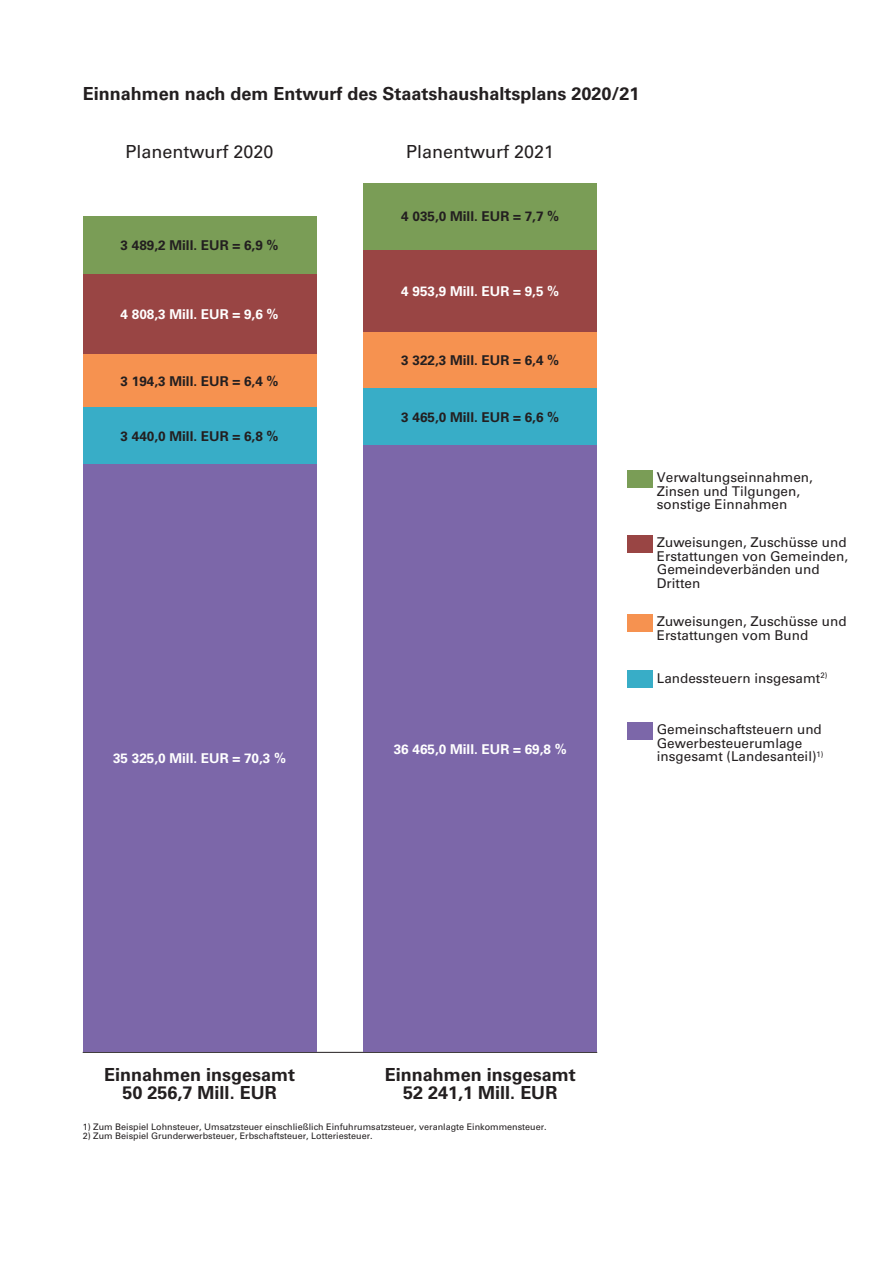
<style>
.page{position:relative;width:893px;height:1263px;background:#fff}
.page>*{position:absolute;margin:0;border:0;box-sizing:border-box;transform-origin:0 0}
.t1{font:700 18px/18px "Univers";color:#231f20;text-align:center}
.t2{font:18px "Univers";color:#231f20}
.t3{font:13.5px/13.5px "Univers";color:#231f20}
.t4{font:700 13.5px "Univers";color:#231f20}
.t5{font:700 13.5px "Univers";color:#fff}
.t6{font:9px "Univers";color:#231f20}
</style>
<div class="page">
<hr style="left:83px;top:1052px;width:514px;height:1px;background:#231f20">
<div style="left:83px;top:216px;width:234px;height:58px;background:#7a9d56"></div>
<div style="left:83px;top:274px;width:234px;height:80px;background:#994544"></div>
<div style="left:83px;top:354px;width:234px;height:53px;background:#f69250"></div>
<div style="left:83px;top:407px;width:234px;height:57px;background:#38adc7"></div>
<div style="left:83px;top:464px;width:234px;height:588px;background:#7c67a9"></div>
<div style="left:363px;top:183px;width:234px;height:67px;background:#7a9d56"></div>
<div style="left:363px;top:250px;width:234px;height:83px;background:#994544"></div>
<div style="left:363px;top:333px;width:234px;height:55px;background:#f69250"></div>
<div style="left:363px;top:388px;width:234px;height:57px;background:#38adc7"></div>
<div style="left:363px;top:445px;width:234px;height:607px;background:#7c67a9"></div>
<div style="left:627px;top:723px;width:26px;height:17px;background:#7c67a9"></div>
<div style="left:627px;top:615px;width:26px;height:17px;background:#f69250"></div>
<div style="left:627px;top:671px;width:26px;height:17px;background:#38adc7"></div>
<div style="left:627px;top:536px;width:26px;height:17px;background:#994544"></div>
<div style="left:627px;top:470px;width:26px;height:17px;background:#7a9d56"></div>
<h1 class="t1" style="left:83px;top:85px;width:558px">Einnahmen nach dem Entwurf des Staatshaushaltsplans 2020/21</h1>
<h1 class="t2" style="left:126px;top:141px;width:150px">Planentwurf 2020</h1>
<h1 class="t2" style="left:406px;top:141px;width:150px">Planentwurf 2021</h1>
<p class="t4" style="left:121px;top:237px;width:159px">3 489,2 Mill. EUR = 6,9 %</p>
<p class="t5" style="left:121px;top:306px;width:159px">4 808,3 Mill. EUR = 9,6 %</p>
<p class="t4" style="left:121px;top:373px;width:159px">3 194,3 Mill. EUR = 6,4 %</p>
<p class="t4" style="left:121px;top:428px;width:159px">3 440,0 Mill. EUR = 6,8 %</p>
<p class="t5" style="left:113px;top:751px;width:174px">35 325,0 Mill. EUR = 70,3 %</p>
<p class="t4" style="left:401px;top:209px;width:159px">4 035,0 Mill. EUR = 7,7 %</p>
<p class="t5" style="left:401px;top:284px;width:159px">4 953,9 Mill. EUR = 9,5 %</p>
<p class="t4" style="left:401px;top:352px;width:159px">3 322,3 Mill. EUR = 6,4 %</p>
<p class="t4" style="left:401px;top:409px;width:159px">3 465,0 Mill. EUR = 6,6 %</p>
<p class="t5" style="left:394px;top:741px;width:174px">36 465,0 Mill. EUR = 69,8 %</p>
<p class="t3" style="left:657px;top:471px;width:158px">Verwaltungseinnahmen,<br>Zinsen und Tilgungen, sonstige Einnahmen</p>
<p class="t3" style="left:657px;top:536px;width:193px">Zuweisungen, Zuschüsse und<br>Erstattungen von Gemeinden,<br>Gemeindeverbänden und<br>Dritten</p>
<p class="t3" style="left:657px;top:615px;width:191px">Zuweisungen, Zuschüsse und<br>Erstattungen vom Bund</p>
<p class="t3" style="left:657px;top:671px;width:172px">Landessteuern insgesamt<sup>2)</sup></p>
<p class="t3" style="left:657px;top:723px;width:168px">Gemeinschaftsteuern und<br>Gewerbesteuerumlage insgesamt (Landesanteil)<sup>1)</sup></p>
<h1 class="t1" style="left:104px;top:1065px;width:193px">Einnahmen insgesamt<br>50 256,7 Mill. EUR</h1>
<h1 class="t1" style="left:385px;top:1065px;width:193px">Einnahmen insgesamt<br>52 241,1 Mill. EUR</h1>
<p class="t6" style="left:83px;top:1122px;width:466px">1) Zum Beispiel Lohnsteuer, Umsatzsteuer einschließlich Einfuhrumsatzsteuer, veranlagte Einkommensteuer.</p>
<p class="t6" style="left:83px;top:1131px;width:292px">2) Zum Beispiel Grunderwerbsteuer, Erbschaftsteuer, Lotteriesteuer.</p>
</div>
